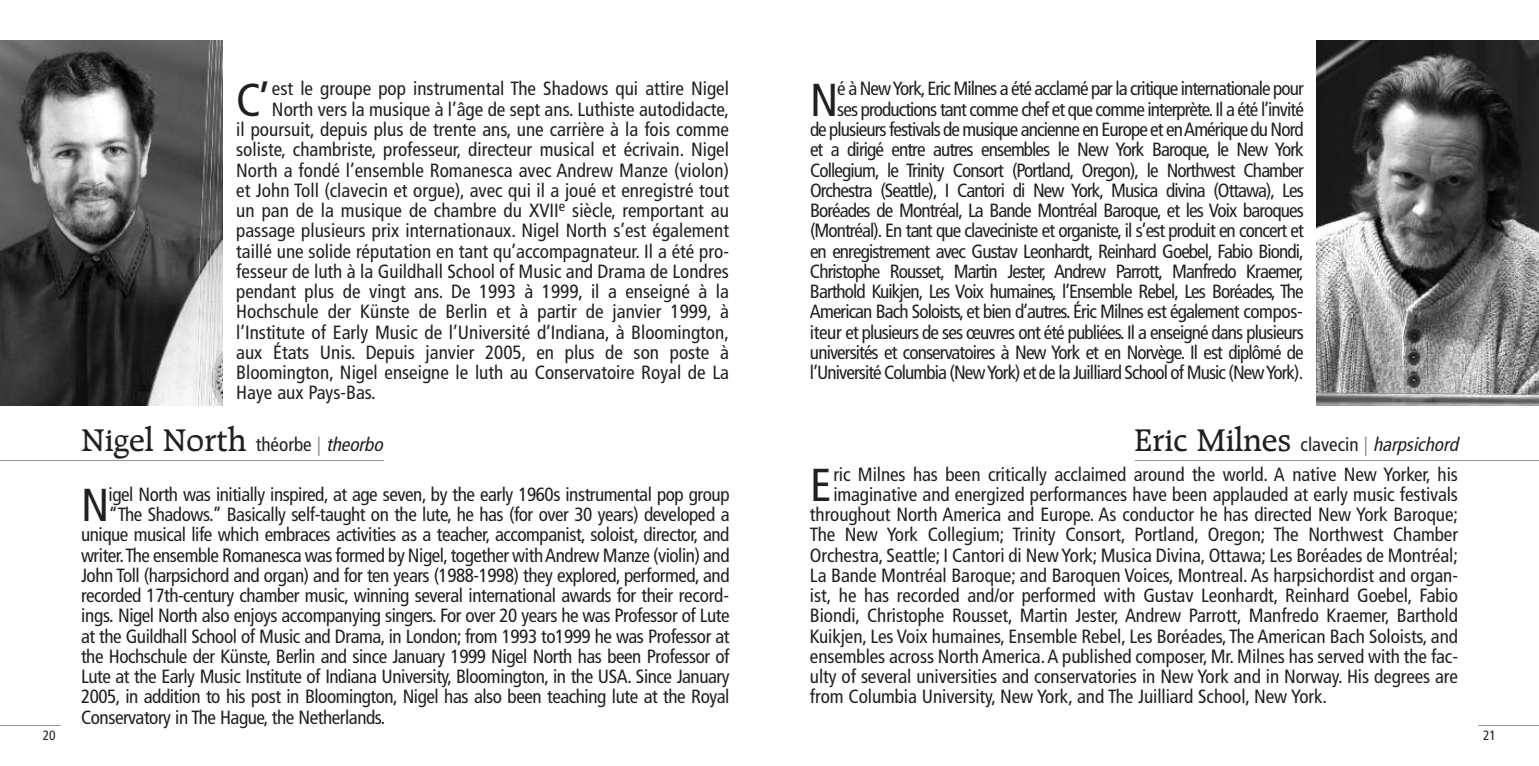
<style>
.page{position:relative;width:1539px;height:766px;background:#fff}
.page>*{position:absolute;margin:0;border:0;box-sizing:border-box;transform-origin:0 0}
.t1{font:condensed 46.12px "Frutiger";color:#231f20}
.t2{font:500 33.75px "Raleigh";color:#231f20}
.t3{font:condensed 19.12px/20.2px "Frutiger";letter-spacing:-.045em;color:#231f20;text-align:right}
.t4{font:condensed 19.12px "Frutiger";letter-spacing:-.025em;color:#231f20}
.t5{font:condensed 19.12px "Frutiger";letter-spacing:-.005em;color:#231f20}
.t6{font:condensed 19.12px "Frutiger";color:#231f20}
.t7{font:italic condensed 19.12px "Frutiger";color:#231f20}
.t8{font:condensed 13.5px "Frutiger";color:#231f20}
.s1{font-family:"Frutiger";font-weight:400;font-stretch:condensed;font-size:19.12px}
.s2{font-family:"Frutiger";font-weight:400;font-stretch:condensed;font-size:19.12px;color:#939598}
.s3{font-family:"Frutiger";font-weight:400;font-style:italic;font-stretch:condensed;font-size:19.12px}
.s4{font-family:"Raleigh";font-weight:500;font-style:normal;font-stretch:normal;font-size:33.75px}
.s5{font-style:normal}
.s6{font-style:normal;color:#939598}
</style>
<div class="page">
<hr style="left:1478px;top:724px;width:61px;height:1px;background:#939598">
<hr style="left:0;top:724px;width:61px;height:1px;background:#939598">
<img style="left:1316px;top:40px;width:223px;height:365px">
<img style="left:0;top:40px;width:223px;height:365px">
<hr style="left:0;top:460px;width:384px;height:1px;background:#939598">
<hr style="left:1135px;top:460px;width:404px;height:1px;background:#939598">
<h1 class="t1" style="left:236px;top:81px;width:35px">C’</h1>
<p class="t6" style="left:272px;top:81px;width:459px">est le groupe pop instrumental The Shadows qui attire Nigel</p>
<p class="t6" style="left:272px;top:101px;width:459px">North vers la musique à l’âge de sept ans. Luthiste autodidacte,</p>
<p class="t6" style="left:236px;top:121px;width:494px">il poursuit, depuis plus de trente ans, une carrière à la fois comme</p>
<p class="t6" style="left:236px;top:142px;width:494px">soliste, chambriste, professeur, directeur musical et écrivain. Nigel</p>
<p class="t6" style="left:236px;top:162px;width:494px">North a fondé l’ensemble Romanesca avec Andrew Manze (violon)</p>
<p class="t6" style="left:236px;top:182px;width:494px">et John Toll (clavecin et orgue), avec qui il a joué et enregistré tout</p>
<p class="t6" style="left:236px;top:202px;width:494px">un pan de la musique de chambre du XVII<sup>e</sup> siècle, remportant au</p>
<p class="t6" style="left:236px;top:223px;width:494px">passage plusieurs prix internationaux. Nigel North s’est également</p>
<p class="t6" style="left:236px;top:243px;width:494px">taillé une solide réputation en tant qu’accompagnateur. Il a été pro-</p>
<p class="t6" style="left:236px;top:263px;width:494px">fesseur de luth à la Guildhall School of Music and Drama de Londres</p>
<p class="t6" style="left:236px;top:283px;width:494px">pendant plus de vingt ans. De 1993 à 1999, il a enseigné à la</p>
<p class="t6" style="left:236px;top:304px;width:494px">Hochschule der Künste de Berlin et à partir de janvier 1999, à</p>
<p class="t6" style="left:236px;top:324px;width:494px">l’Institute of Early Music de l’Université d’Indiana, à Bloomington,</p>
<p class="t6" style="left:236px;top:344px;width:494px">aux États Unis. Depuis janvier 2005, en plus de son poste à</p>
<p class="t6" style="left:236px;top:364px;width:494px">Bloomington, Nigel enseigne le luth au Conservatoire Royal de La</p>
<p class="t6" style="left:236px;top:385px;width:141px">Haye aux Pays-Bas.</p>
<p class="t3" style="left:810px;top:80px;width:495px">é à NewYork,Eric Milnes a été acclamé par la critique internationale pour<br>ses productions tant comme chef et que comme interprète.Il a été l’invité<br>de plusieurs festivals de musique ancienne en Europe et enAmérique du Nord et a dirigé entre autres ensembles le New York Baroque, le New York Collegium, le Trinity Consort (Portland, Oregon), le Northwest Chamber Orchestra (Seattle), I Cantori di New York, Musica divina (Ottawa), Les Boréades de Montréal, La Bande Montréal Baroque, et les Voix baroques (Montréal). En tant que claveciniste et organiste, il s’est produit en concert et en enregistrement avec Gustav Leonhardt, Reinhard Goebel, Fabio Biondi, Christophe Rousset, Martin Jester, Andrew Parrott, Manfredo Kraemer, Barthold Kuikjen, Les Voix humaines, l’Ensemble Rebel, Les Boréades, The American Bach Soloists, et bien d’autres. Éric Milnes est également compos&shy;iteur et plusieurs de ses œuvres ont été publiées. Il a enseigné dans plusieurs universités et conservatoires à New York et en Norvège. Il est diplômé de l’Université Columbia (NewYork) et de la Juilliard School of Music (NewYork).</p>
<h1 class="t1" style="left:810px;top:81px;width:30px">N</h1>
<h2 class="t2" style="left:81px;top:426px;width:307px">Nigel North <span class="s1">théorbe</span> <span class="s2">|</span> <span class="s3">theorbo</span></h2>
<p class="t7" style="left:1134px;top:436px;width:329px"><span class="s4">Eric Milnes</span> <span class="s5">clavecin</span> <span class="s6">|</span> harpsichord</p>
<h1 class="t1" style="left:81px;top:486px;width:30px">N</h1>
<p class="t4" style="left:109px;top:486px;width:622px">igel North was initially inspired, at age seven, by the early 1960s instrumental pop group</p>
<p class="t4" style="left:109px;top:506px;width:622px">“The Shadows.” Basically self-taught on the lute, he has (for over 30 years) developed a</p>
<p class="t4" style="left:81px;top:526px;width:650px">unique musical life which embraces activities as a teacher, accompanist, soloist, director, and</p>
<p class="t4" style="left:81px;top:547px;width:650px">writer.The ensemble Romanesca was formed by Nigel,together withAndrew Manze (violin) and</p>
<p class="t4" style="left:81px;top:567px;width:650px">John Toll (harpsichord and organ) and for ten years (1988-1998) they explored, performed, and</p>
<p class="t4" style="left:81px;top:587px;width:650px">recorded 17th-century chamber music, winning several international awards for their record-</p>
<p class="t4" style="left:81px;top:607px;width:650px">ings. Nigel North also enjoys accompanying singers. For over 20 years he was Professor of Lute</p>
<p class="t4" style="left:81px;top:628px;width:650px">at the Guildhall School of Music and Drama, in London; from 1993 to1999 he was Professor at</p>
<p class="t4" style="left:81px;top:648px;width:650px">the Hochschule der Künste, Berlin and since January 1999 Nigel North has been Professor of</p>
<p class="t4" style="left:81px;top:668px;width:650px">Lute at the Early Music Institute of Indiana University, Bloomington, in the USA. Since January</p>
<p class="t4" style="left:81px;top:688px;width:650px">2005, in addition to his post in Bloomington, Nigel has also been teaching lute at the Royal</p>
<p class="t4" style="left:81px;top:709px;width:306px">Conservatory in The Hague, the Netherlands.</p>
<h1 class="t1" style="left:810px;top:466px;width:23px">E</h1>
<p class="t5" style="left:833px;top:466px;width:626px">ric Milnes has been critically acclaimed around the world. A native New Yorker, his</p>
<p class="t5" style="left:833px;top:486px;width:626px">imaginative and energized performances have been applauded at early music festivals</p>
<p class="t5" style="left:810px;top:506px;width:650px">throughout North America and Europe. As conductor he has directed New York Baroque;</p>
<p class="t5" style="left:810px;top:526px;width:650px">The New York Collegium; Trinity Consort, Portland, Oregon; The Northwest Chamber</p>
<p class="t5" style="left:810px;top:547px;width:650px">Orchestra, Seattle; I Cantori di NewYork; Musica Divina, Ottawa; Les Boréades de Montréal;</p>
<p class="t5" style="left:810px;top:567px;width:650px">La Bande Montréal Baroque; and Baroquen Voices, Montreal. As harpsichordist and organ-</p>
<p class="t5" style="left:810px;top:587px;width:649px">ist, he has recorded and/or performed with Gustav Leonhardt, Reinhard Goebel, Fabio</p>
<p class="t5" style="left:810px;top:607px;width:650px">Biondi, Christophe Rousset, Martin Jester, Andrew Parrott, Manfredo Kraemer, Barthold</p>
<p class="t5" style="left:810px;top:628px;width:649px">Kuikjen, Les Voix humaines, Ensemble Rebel, Les Boréades, The American Bach Soloists, and</p>
<p class="t5" style="left:810px;top:648px;width:650px">ensembles across North America.A published composer, Mr. Milnes has served with the fac-</p>
<p class="t5" style="left:810px;top:668px;width:650px">ulty of several universities and conservatories in New York and in Norway. His degrees are</p>
<p class="t5" style="left:810px;top:688px;width:519px">from Columbia University, New York, and The Juilliard School, New York.</p>
<p class="t8" style="left:43px;top:729px;width:14px">20</p>
<p class="t8" style="left:1483px;top:729px;width:14px">21</p>
</div>
